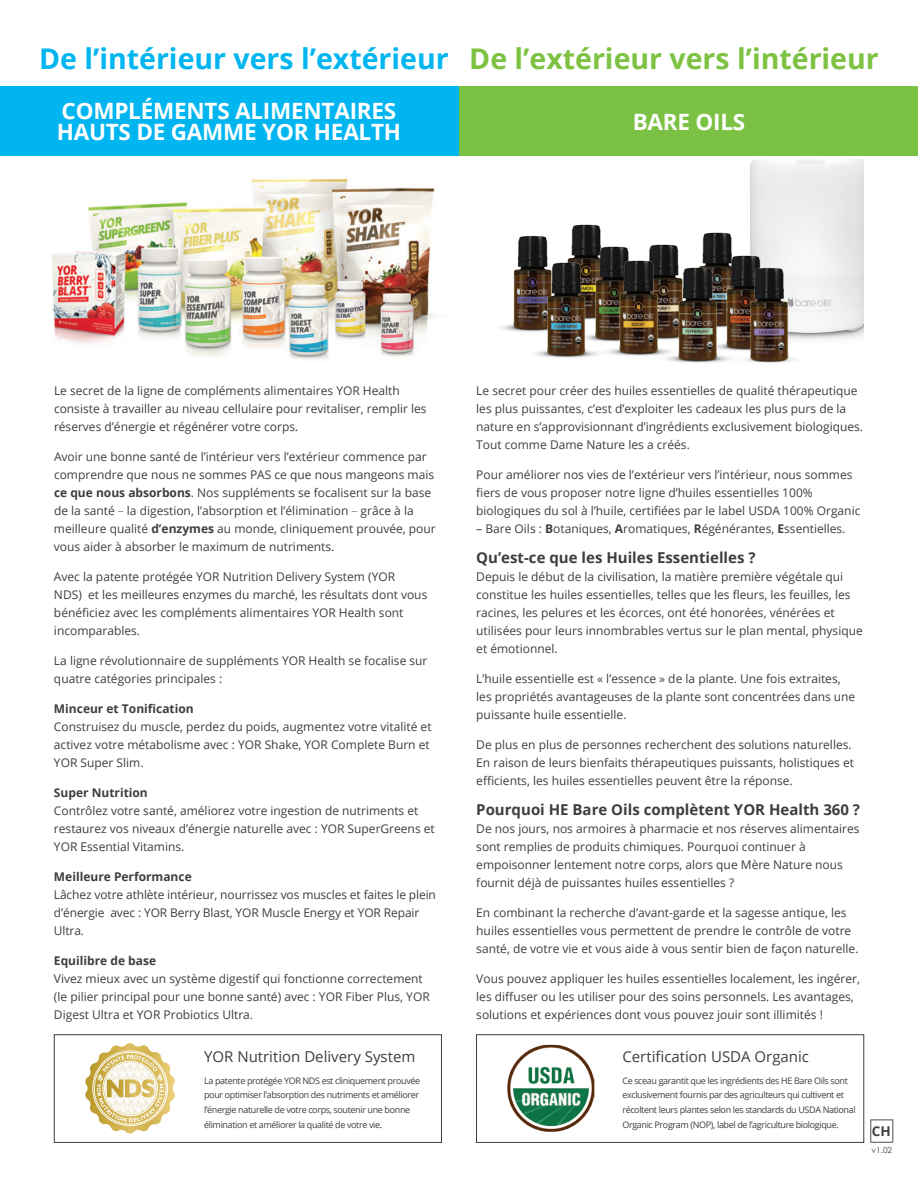
<style>
.page{position:relative;width:918px;height:1188px;background:#fff}
.page>*{position:absolute;margin:0;border:0;box-sizing:border-box;transform-origin:0 0}
.t1{font:700 28.5px "Open Sans";color:#00b5f0}
.t2{font:700 22.5px/21px "Open Sans";letter-spacing:-.01em;color:#fff}
.t3{font:700 15px "Open Sans";color:#3e3e3f}
.t4{font:15px "Open Sans";color:#3e3e3f}
.t5{font:700 13.5px "Open Sans";color:#3e3e3f}
.t6{font:12px/18px "Open Sans";color:#3e3e3f}
.t7{font:700 12px "Open Sans";color:#3e3e3f}
.t8{font:9px/14.9px "Open Sans";letter-spacing:-.04em;color:#3e3e3f}
.t9{font:8.25px "Century Gothic";color:#3e3e3f}
.s1{color:#7dc242}
.s2{font-weight:700}
.s3{font-weight:300}
</style>
<div class="page">
<img style="left:52px;top:178px;width:383px;height:182px">
<div style="left:54px;top:1034px;width:388px;height:109px;border:1px solid #3e3e3f"></div>
<svg style="left:85px;top:1043px;width:90px;height:91px"></svg>
<div style="left:0;top:86px;width:480px;height:70px;background:#00b5f0"></div>
<div style="left:459px;top:86px;width:459px;height:70px;background:#7bc143"></div>
<img style="left:750px;top:159px;width:114px;height:181px">
<img style="left:750px;top:197px;width:19px;height:22px">
<img style="left:500px;top:239px;width:19px;height:92px">
<img style="left:750px;top:219px;width:48px;height:13px">
<img style="left:750px;top:232px;width:71px;height:131px">
<img style="left:591px;top:224px;width:59px;height:132px">
<img style="left:650px;top:232px;width:100px;height:131px">
<img style="left:519px;top:227px;width:99px;height:131px">
<img style="left:507px;top:1045px;width:87px;height:87px">
<div style="left:476px;top:1034px;width:388px;height:109px;border:1px solid #3e3e3f"></div>
<svg style="left:870px;top:1119px;width:23px;height:24px"></svg>
<h1 class="t1" style="left:39px;top:39px;width:841px">De l’intérieur vers l’extérieur <span class="s1">De l’extérieur vers l’intérieur</span></h1>
<h2 class="t2" style="left:57px;top:100px;width:346px">COMPLÉMENTS ALIMENTAIRES<br>HAUTS DE GAMME YOR HEALTH</h2>
<h2 class="t2" style="left:633px;top:111px;width:114px">BARE OILS</h2>
<p class="t6" style="left:54px;top:381px;width:374px">Le secret de la ligne de compléments alimentaires YOR Health consiste à travailler au niveau cellulaire pour revitaliser, remplir les réserves d’énergie et régénérer votre corps.</p>
<p class="t6" style="left:54px;top:447px;width:383px">Avoir une bonne santé de l’intérieur vers l’extérieur commence par comprendre que nous ne sommes PAS ce que nous mangeons mais <span class="s2">ce que nous absorbons</span>. Nos suppléments se focalisent sur la base de la santé <span class="s3">–</span> la digestion, l’absorption et l’élimination <span class="s3">–</span> grâce à la meilleure qualité <span class="s2">d’enzymes</span> au monde, cliniquement prouvée, pour vous aider à absorber le maximum de nutriments.</p>
<p class="t6" style="left:54px;top:567px;width:375px">Avec la patente protégée YOR Nutrition Delivery System (YOR<br>NDS) et les meilleures enzymes du marché, les résultats dont vous bénéficiez avec les compléments alimentaires YOR Health sont incomparables.</p>
<p class="t6" style="left:54px;top:651px;width:375px">La ligne révolutionnaire de suppléments YOR Health se focalise sur quatre catégories principales :</p>
<p class="t7" style="left:54px;top:700px;width:141px">Minceur et Tonification</p>
<p class="t6" style="left:54px;top:717px;width:379px">Construisez du muscle, perdez du poids, augmentez votre vitalité et activez votre métabolisme avec : YOR Shake, YOR Complete Burn et<br>YOR Super Slim.</p>
<p class="t7" style="left:54px;top:784px;width:95px">Super Nutrition</p>
<p class="t6" style="left:54px;top:801px;width:382px">Contrôlez votre santé, améliorez votre ingestion de nutriments et restaurez vos niveaux d’énergie naturelle avec : YOR SuperGreens et<br>YOR Essential Vitamins.</p>
<p class="t7" style="left:54px;top:868px;width:139px">Meilleure Performance</p>
<p class="t6" style="left:54px;top:885px;width:384px">Lâchez votre athlète intérieur, nourrissez vos muscles et faites le plein d’énergie avec : YOR Berry Blast, YOR Muscle Energy et YOR Repair<br>Ultra.</p>
<p class="t7" style="left:54px;top:952px;width:104px">Equilibre de base</p>
<p class="t6" style="left:54px;top:969px;width:377px">Vivez mieux avec un système digestif qui fonctionne correctement (le pilier principal pour une bonne santé) avec : YOR Fiber Plus, YOR<br>Digest Ultra et YOR Probiotics Ultra.</p>
<p class="t4" style="left:204px;top:1046px;width:213px">YOR Nutrition Delivery System</p>
<p class="t8" style="left:204px;top:1073px;width:218px">La patente protégée YOR NDS est cliniquement prouvée pour optimiser l’absorption des nutriments et améliorer l’énergie naturelle de votre corps, soutenir une bonne élimination et améliorer la qualité de votre vie.</p>
<p class="t6" style="left:476px;top:381px;width:388px">Le secret pour créer des huiles essentielles de qualité thérapeutique les plus puissantes, c’est d’exploiter les cadeaux les plus purs de la nature en s’approvisionnant d’ingrédients exclusivement biologiques.<br>Tout comme Dame Nature les a créés.</p>
<p class="t6" style="left:476px;top:465px;width:386px">Pour améliorer nos vies de l’extérieur vers l’intérieur, nous sommes fiers de vous proposer notre ligne d’huiles essentielles 100% biologiques du sol à l’huile, certifiées par le label USDA 100% Organic</p>
<p class="t6" style="left:476px;top:519px;width:371px">– Bare Oils : <span class="s2">B</span>otaniques, <span class="s2">A</span>romatiques, <span class="s2">R</span>égénérantes, <span class="s2">E</span>ssentielles.</p>
<p class="t3" style="left:476px;top:547px;width:281px">Qu’est-ce que les Huiles Essentielles ?</p>
<p class="t6" style="left:476px;top:567px;width:388px">Depuis le début de la civilisation, la matière première végétale qui constitue les huiles essentielles, telles que les fleurs, les feuilles, les racines, les pelures et les écorces, ont été honorées, vénérées et utilisées pour leurs innombrables vertus sur le plan mental, physique et émotionnel.</p>
<p class="t6" style="left:476px;top:669px;width:381px">L’huile essentielle est « l’essence » de la plante. Une fois extraites, les propriétés avantageuses de la plante sont concentrées dans une puissante huile essentielle.</p>
<p class="t6" style="left:476px;top:735px;width:379px">De plus en plus de personnes recherchent des solutions naturelles.<br>En raison de leurs bienfaits thérapeutiques puissants, holistiques et efficients, les huiles essentielles peuvent être la réponse.</p>
<p class="t3" style="left:476px;top:799px;width:385px">Pourquoi HE Bare Oils complètent YOR Health 360 ?</p>
<p class="t6" style="left:476px;top:819px;width:385px">De nos jours, nos armoires à pharmacie et nos réserves alimentaires sont remplies de produits chimiques. Pourquoi continuer à empoisonner lentement notre corps, alors que Mère Nature nous fournit déjà de puissantes huiles essentielles ?</p>
<p class="t6" style="left:476px;top:903px;width:384px">En combinant la recherche d’avant-garde et la sagesse antique, les huiles essentielles vous permettent de prendre le contrôle de votre santé, de votre vie et vous aide à vous sentir bien de façon naturelle.</p>
<p class="t6" style="left:476px;top:969px;width:385px">Vous pouvez appliquer les huiles essentielles localement, les ingérer, les diffuser ou les utiliser pour des soins personnels. Les avantages, solutions et expériences dont vous pouvez jouir sont illimités !</p>
<p class="t4" style="left:622px;top:1046px;width:188px">Certification USDA Organic</p>
<p class="t8" style="left:622px;top:1073px;width:235px">Ce sceau garantit que les ingrédients des HE Bare Oils sont exclusivement fournis par des agriculteurs qui cultivent et récoltent leurs plantes selon les standards du USDA National Organic Program (NOP), label de l’agriculture biologique.</p>
<p class="t5" style="left:872px;top:1122px;width:20px">CH</p>
<p class="t9" style="left:871px;top:1145px;width:22px">v1.02</p>
</div>
